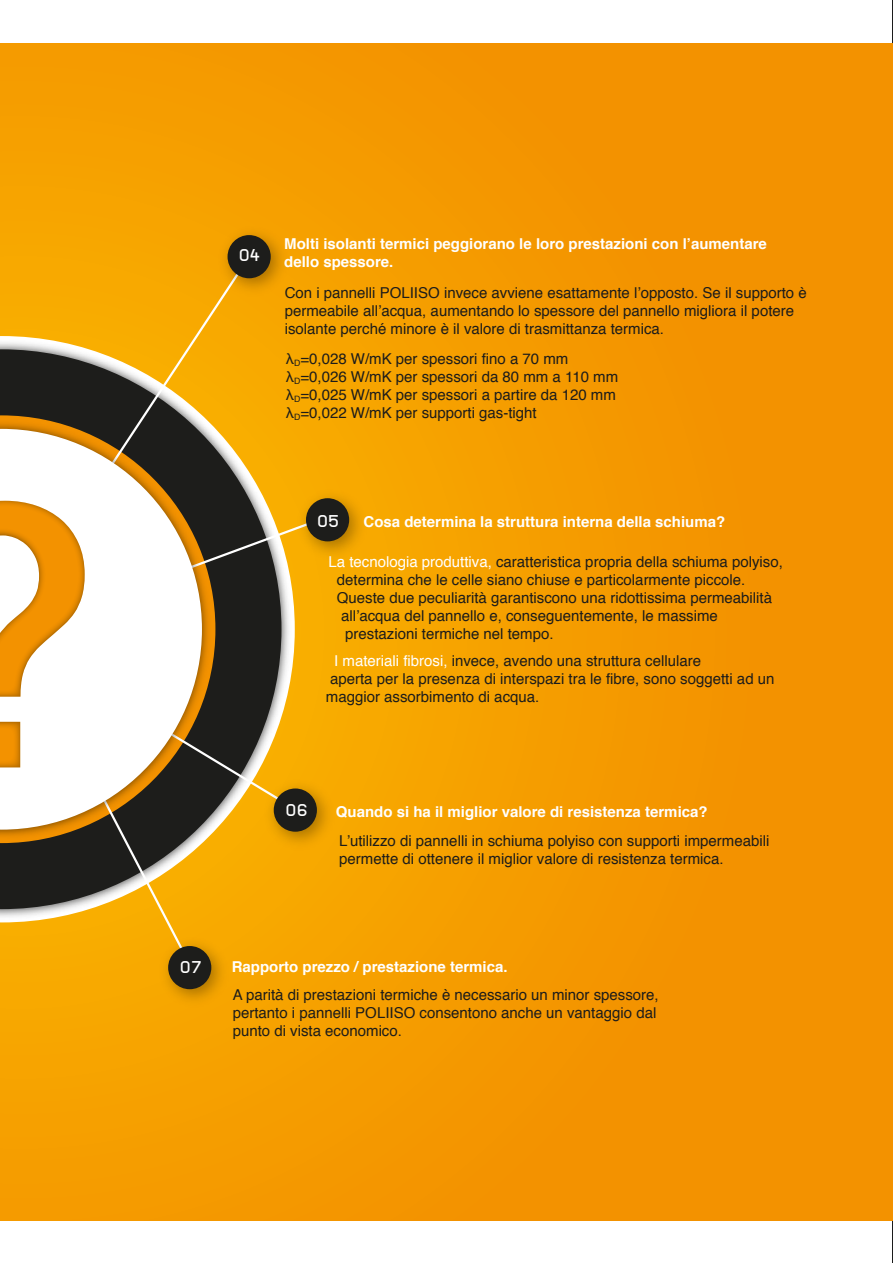
<style>
.page{position:relative;width:893px;height:1263px;background:#fff}
.page>*{position:absolute;margin:0;border:0;box-sizing:border-box;transform-origin:0 0}
.t1{font:15px/18px "Helvetica";color:#1c1c1b}
.t2{font:700 15px/18px "Helvetica";color:#fff}
.t3{font:700 15px "New Media";letter-spacing:.1em;color:#fff}
.s1{color:#fff}
</style>
<div class="page">
<svg style="left:892px;top:1px;width:1px;height:1261px"></svg>
<div style="left:0;top:44px;width:892px;height:1176px;background:linear-gradient(to right,#f7a500,#f39100)"></div>
<div style="left:0;top:337px;width:294px;height:585px;background:#f8a900"></div>
<svg style="left:0;top:349px;width:281px;height:560px;background:#e7a208"></svg>
<svg style="left:0;top:254px;width:252px;height:247px;background:#c5901b"></svg>
<img style="left:213px;top:220px;width:81px;height:82px">
<div style="left:228px;top:235px;width:43px;height:43px;background:#1d1d1b;border-radius:50%"></div>
<svg style="left:215px;top:767px;width:85px;height:46px"></svg>
<img style="left:259px;top:774px;width:82px;height:81px">
<div style="left:274px;top:788px;width:43px;height:44px;background:#1d1d1b;border-radius:50%"></div>
<svg style="left:14px;top:842px;width:181px;height:129px;background:#aa8226"></svg>
<img style="left:0;top:416px;width:215px;height:426px">
<svg style="left:0;top:429px;width:202px;height:401px"></svg>
<svg style="left:0;top:501px;width:330px;height:266px"></svg>
<img style="left:153px;top:931px;width:82px;height:82px">
<div style="left:168px;top:946px;width:43px;height:43px;background:#1d1d1b;border-radius:50%"></div>
<img style="left:291px;top:483px;width:82px;height:82px">
<div style="left:306px;top:498px;width:43px;height:43px;background:#1d1d1b;border-radius:50%"></div>
<p class="t3" style="left:239px;top:244px;width:22px">04</p>
<p class="t2" style="left:284px;top:235px;width:484px">Molti isolanti termici peggiorano le loro prestazioni con l’aumentare dello spessore.</p>
<p class="t1" style="left:285px;top:284px;width:523px">Con i pannelli POLIISO invece avviene esattamente l’opposto. Se il supporto è permeabile all’acqua, aumentando lo spessore del pannello migliora il potere isolante perché minore è il valore di trasmittanza termica.</p>
<p class="t1" style="left:286px;top:350px;width:334px">λ<sub>D</sub>=0,028 W/mK per spessori fino a 70 mm λ<sub>D</sub>=0,026 W/mK per spessori da 80 mm a 110 mm λ<sub>D</sub>=0,025 W/mK per spessori a partire da 120 mm λ<sub>D</sub>=0,022 W/mK per supporti gas-tight</p>
<p class="t2" style="left:363px;top:512px;width:363px">Cosa determina la struttura interna della schiuma?</p>
<p class="t1" style="left:328px;top:553px;width:456px"><span class="s1">La tecnologia produttiva,</span> caratteristica propria della schiuma polyiso,</p>
<p class="t1" style="left:337px;top:571px;width:410px">determina che le celle siano chiuse e particolarmente piccole.</p>
<p class="t1" style="left:337px;top:589px;width:437px">Queste due peculiarità garantiscono una ridottissima permeabilità</p>
<p class="t1" style="left:341px;top:607px;width:378px">all’acqua del pannello e, conseguentemente, le massime</p>
<p class="t1" style="left:345px;top:625px;width:210px">prestazioni termiche nel tempo.</p>
<p class="t1" style="left:326px;top:652px;width:450px;text-indent:8px"><span class="s1">I materiali fibrosi,</span> invece, avendo una struttura cellulare<br>aperta per la presenza di interspazi tra le fibre, sono soggetti ad un maggior assorbimento di acqua.</p>
<p class="t3" style="left:318px;top:511px;width:22px">05</p>
<p class="t3" style="left:286px;top:799px;width:22px">06</p>
<p class="t2" style="left:336px;top:803px;width:373px">Quando si ha il miglior valore di resistenza termica?</p>
<p class="t1" style="left:339px;top:832px;width:432px">L’utilizzo di pannelli in schiuma polyiso con supporti impermeabili permette di ottenere il miglior valore di resistenza termica.</p>
<p class="t3" style="left:181px;top:957px;width:22px">07</p>
<p class="t2" style="left:232px;top:958px;width:277px">Rapporto prezzo / prestazione termica.</p>
<p class="t1" style="left:233px;top:986px;width:428px">A parità di prestazioni termiche è necessario un minor spessore, pertanto i pannelli POLIISO consentono anche un vantaggio dal punto di vista economico.</p>
</div>
